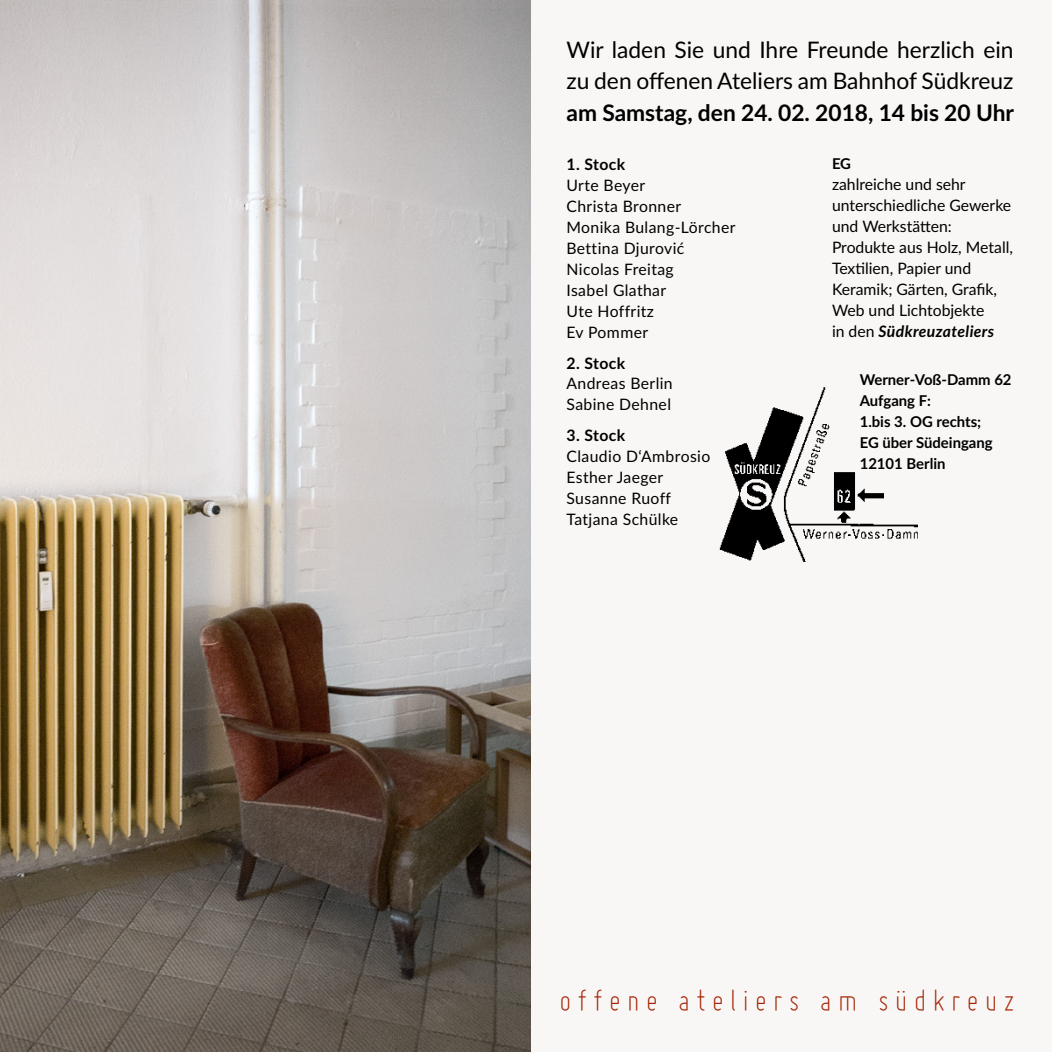
<style>
.page{position:relative;width:1052px;height:1052px;background:#f9f7f5}
.page>*{position:absolute;margin:0;border:0;box-sizing:border-box;transform-origin:0 0}
.t1{font:300 33.25px "Miso";letter-spacing:.175em;color:#a52507}
.t2{font:22.75px/31.5px "Lato";color:#000}
.t3{font:700 22.75px "Lato";color:#000}
.t4{font:15.75px/21px "Lato";letter-spacing:.015em;color:#000}
.t5{font:700 15.75px "Lato";letter-spacing:.025em;color:#000}
.t6{font:700 14.88px/21px "Lato";color:#000}
.s1{font-weight:700;font-style:italic}
</style>
<div class="page">
<img style="left:0;top:0;width:531px;height:1052px">
<img style="left:719px;top:387px;width:198px;height:175px">
<h2 class="t2" style="left:566px;top:33px;width:448px">Wir laden Sie und Ihre Freunde herzlich ein zu den offenen Ateliers am Bahnhof Südkreuz</h2>
<h2 class="t3" style="left:566px;top:96px;width:449px">am Samstag, den 24. 02. 2018, 14 bis 20 Uhr</h2>
<p class="t5" style="left:566px;top:152px;width:60px">1. Stock</p>
<p class="t4" style="left:566px;top:174px;width:170px">Urte Beyer<br>Christa Bronner<br>Monika Bulang-Lörcher<br>Bettina Djurović<br>Nicolas Freitag<br>Isabel Glathar<br>Ute Hoffritz<br>Ev Pommer</p>
<p class="t5" style="left:566px;top:352px;width:60px">2. Stock</p>
<p class="t4" style="left:566px;top:373px;width:108px;line-height:20.1px">Andreas Berlin<br>Sabine Dehnel</p>
<p class="t5" style="left:566px;top:424px;width:60px">3. Stock</p>
<p class="t4" style="left:566px;top:445px;width:145px">Claudio D‘Ambrosio<br>Esther Jaeger<br>Susanne Ruoff<br>Tatjana Schülke</p>
<p class="t6" style="left:832px;top:152px;width:21px">EG</p>
<p class="t4" style="left:832px;top:173px;width:182px">zahlreiche und sehr unterschiedliche Gewerke und Werkstätten:<br>Produkte aus Holz, Metall,<br>Textilien, Papier und<br>Keramik; Gärten, Grafik,<br>Web und Lichtobjekte<br>in den <span class="s1">Südkreuzateliers</span></p>
<p class="t6" style="left:859px;top:369px;width:153px">Werner-Voß-Damm 62<br>Aufgang F:<br>1.bis 3. OG rechts;<br>EG über Südeingang<br>12101 Berlin</p>
<h1 class="t1" style="left:559px;top:981px;width:457px">offene ateliers am südkreuz</h1>
</div>
